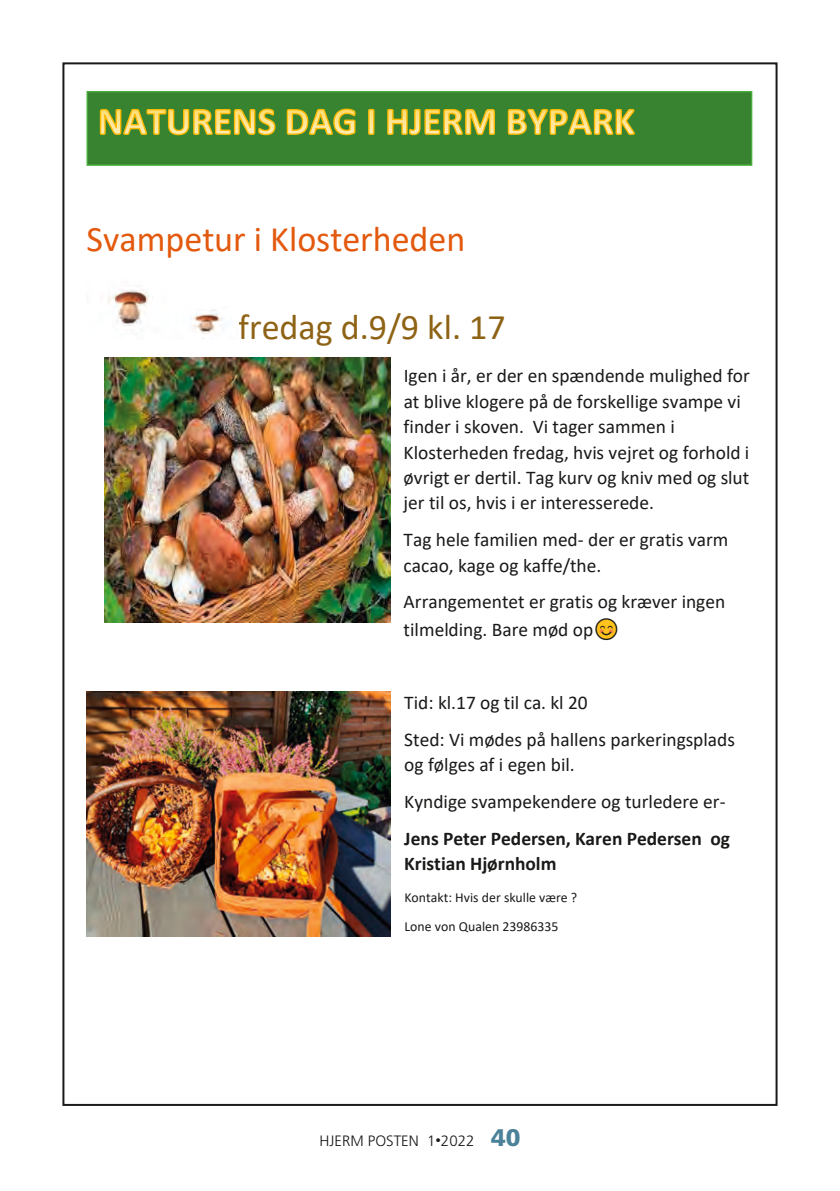
<style>
.page{position:relative;width:840px;height:1191px;background:#fff}
.page>*{position:absolute;margin:0;border:0;box-sizing:border-box;transform-origin:0 0}
.t1{font:36px "Calibri";color:#e3590e}
.t2{font:36px "Calibri";color:#8e6315}
.t3{font:19.4px/25.4px "Calibri";color:#191918}
.t4{font:700 19.4px/25.2px "Calibri";color:#191918}
.t5{font:300 15px "Frutiger LT Std";color:#191918}
.t6{font:13.8px/29.4px "Calibri";color:#191918}
.s1{font-size:11px}
.s2{font-weight:900;font-size:24px;color:#4b8299}
</style>
<div class="page">
<img style="left:108px;top:290px;width:41px;height:36px">
<img style="left:190px;top:309px;width:34px;height:25px">
<img style="left:105px;top:357px;width:285px;height:266px">
<div style="left:87px;top:92px;width:664px;height:73px;background:#378330"></div>
<div style="left:86px;top:91px;width:666px;height:75px;border:1px solid #48ad3a"></div>
<svg style="left:99px;top:108px;width:536px;height:28px"></svg>
<img style="left:87px;top:691px;width:303px;height:246px">
<h1 class="t1" style="left:86px;top:214px;width:380px">Svampetur i Klosterheden</h1>
<h1 class="t2" style="left:238px;top:302px;width:269px">fredag d.9/9 kl. 17</h1>
<p class="t3" style="left:403px;top:362px;width:347px">Igen i år, er der en spændende mulighed for at blive klogere på de forskellige svampe vi finder i skoven. Vi tager sammen i Klosterheden fredag, hvis vejret og forhold i øvrigt er dertil. Tag kurv og kniv med og slut jer til os, hvis i er interesserede.</p>
<p class="t3" style="left:403px;top:527px;width:326px">Tag hele familien med- der er gratis varm cacao, kage og kaffe/the.</p>
<p class="t3" style="left:403px;top:587px;width:323px;line-height:27.8px">Arrangementet er gratis og kræver ingen tilmelding. Bare mød op</p>
<p class="t3" style="left:404px;top:684px;width:332px;line-height:36.6px">Tid: kl.17 og til ca. kl 20<br>Sted: Vi mødes på hallens parkeringsplads</p>
<p class="t3" style="left:404px;top:746px;width:323px;line-height:36.4px">og følges af i egen bil.<br>Kyndige svampekendere og turledere er-</p>
<p class="t4" style="left:404px;top:825px;width:327px">Jens Peter Pedersen, Karen Pedersen og<br>Kristian Hjørnholm</p>
<p class="t6" style="left:404px;top:882px;width:174px">Kontakt: Hvis der skulle være ?<br>Lone von Qualen 23986335</p>
<p class="t5" style="left:319px;top:1132px;width:202px">HJERM POSTEN 1<span class="s1">•</span>2022 <span class="s2">40</span></p>
</div>
